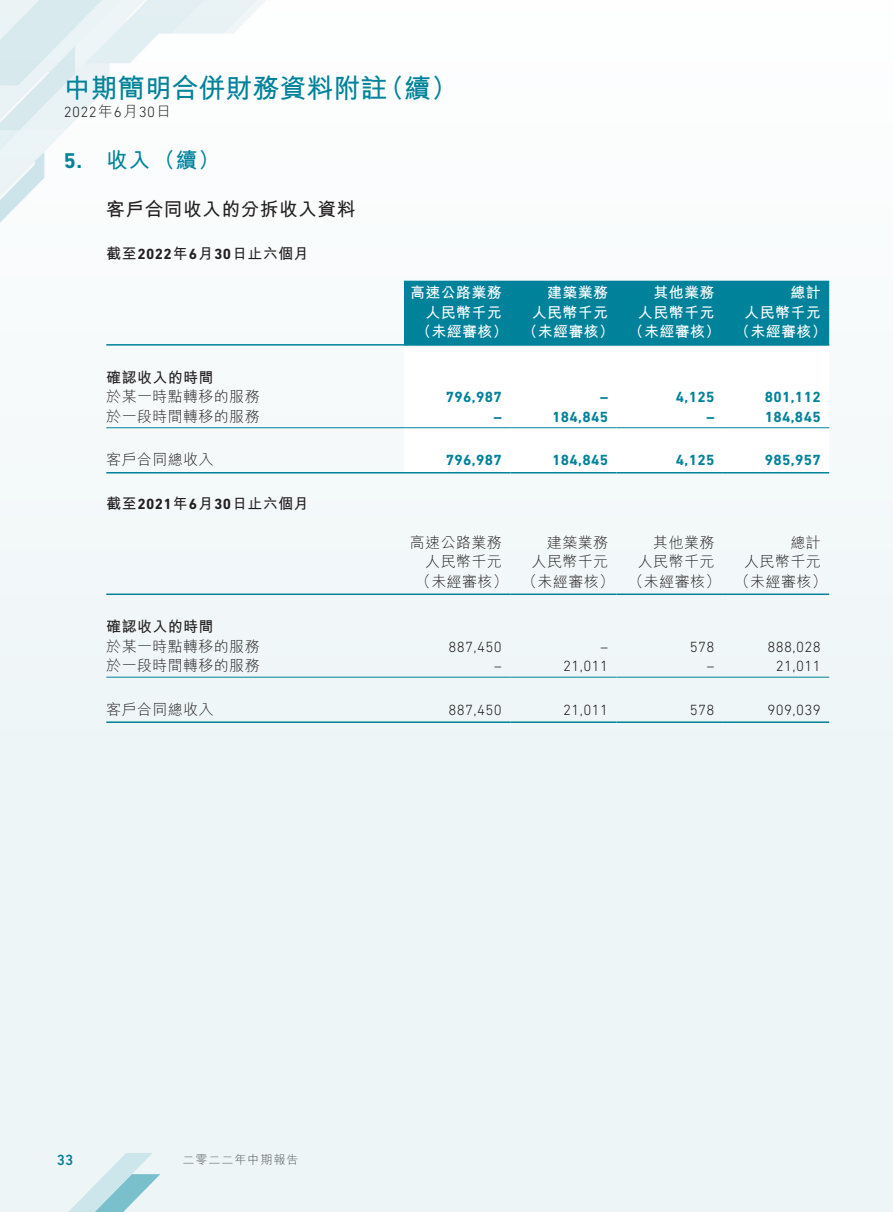
<style>
.page{position:relative;width:893px;height:1212px;background:#fff}
.page>*{position:absolute;margin:0;border:0;box-sizing:border-box;transform-origin:0 0}
.t1{font:700 27px "M Hei HK";color:#00829b}
.t2{font:700 21.75px "M Hei HK";color:#00829b}
.t3{font:700 21.75px "DIN Next LT Pro";color:#00829b}
.t4{font:700 18.75px "M Hei HK";letter-spacing:.025em;color:#231f20}
.t5{font:300 15px/19.5px "M Hei HK";letter-spacing:.025em;color:#231f20}
.t6{font:300 15px "DIN Next LT Pro";letter-spacing:.025em;color:#231f20}
.t7{font:700 15px "DIN Next LT Pro";letter-spacing:.025em;color:#00829b}
.t8{font:700 15px/19.5px "M Hei HK";letter-spacing:.025em;color:#fff}
.t9{font:700 15px "M Hei HK";letter-spacing:.025em;color:#231f20}
.t10{font:500 15px "DIN Next LT Pro";color:#00829b}
.t11{font:300 12px "M Hei HK";letter-spacing:.085em;color:#57585a}
.s1{font-family:"M Hei HK"}
.s2{font-family:"DIN Next LT Pro"}
</style>
<div class="page">
<svg style="left:47px;top:1153px;width:113px;height:59px;background:#d2e8ed"></svg>
<div style="left:404px;top:281px;width:425px;height:63px;background:#00829b"></div>
<svg style="left:404px;top:428px;width:425px;height:1px"></svg>
<hr style="left:106px;top:344px;width:298px;height:2px;background:#00829b">
<hr style="left:404px;top:344px;width:106px;height:2px;background:#00829b">
<hr style="left:510px;top:344px;width:107px;height:2px;background:#00829b">
<hr style="left:617px;top:344px;width:106px;height:2px;background:#00829b">
<hr style="left:723px;top:344px;width:106px;height:2px;background:#00829b">
<hr style="left:106px;top:427px;width:298px;height:1px;background:#00829b">
<hr style="left:404px;top:427px;width:106px;height:1px;background:#00829b">
<hr style="left:510px;top:427px;width:107px;height:1px;background:#00829b">
<hr style="left:617px;top:427px;width:106px;height:1px;background:#00829b">
<hr style="left:723px;top:427px;width:106px;height:1px;background:#00829b">
<hr style="left:106px;top:472px;width:298px;height:1px;background:#00829b">
<hr style="left:404px;top:472px;width:106px;height:1px;background:#00829b">
<hr style="left:510px;top:472px;width:107px;height:1px;background:#00829b">
<hr style="left:617px;top:472px;width:106px;height:1px;background:#00829b">
<hr style="left:723px;top:472px;width:106px;height:1px;background:#00829b">
<hr style="left:106px;top:593px;width:298px;height:2px;background:#00829b">
<hr style="left:404px;top:593px;width:106px;height:2px;background:#00829b">
<hr style="left:510px;top:593px;width:107px;height:2px;background:#00829b">
<hr style="left:617px;top:593px;width:106px;height:2px;background:#00829b">
<hr style="left:723px;top:593px;width:106px;height:2px;background:#00829b">
<hr style="left:106px;top:677px;width:298px;height:1px;background:#00829b">
<hr style="left:404px;top:677px;width:106px;height:1px;background:#00829b">
<hr style="left:510px;top:677px;width:107px;height:1px;background:#00829b">
<hr style="left:617px;top:677px;width:106px;height:1px;background:#00829b">
<hr style="left:723px;top:677px;width:106px;height:1px;background:#00829b">
<hr style="left:106px;top:721px;width:298px;height:2px;background:#00829b">
<hr style="left:404px;top:721px;width:106px;height:2px;background:#00829b">
<hr style="left:510px;top:721px;width:107px;height:2px;background:#00829b">
<hr style="left:617px;top:721px;width:106px;height:2px;background:#00829b">
<hr style="left:723px;top:721px;width:106px;height:2px;background:#00829b">
<h1 class="t1" style="left:64px;top:68px;width:325px">中期簡明合併財務資料附註</h1>
<p class="t6" style="left:64px;top:103px;width:109px">2022<span class="s1">年</span>6<span class="s1">月</span>30<span class="s1">日</span></p>
<h2 class="t2" style="left:106px;top:144px;width:115px">收入（續(</h2>
<h2 class="t3" style="left:64px;top:148px;width:20px">5.</h2>
<h1 class="t1" style="left:377px;top:68px;width:82px">（續(</h1>
<p class="t4" style="left:106px;top:195px;width:251px">客戶合同收入的分拆收入資料</p>
<p class="t9" style="left:106px;top:243px;width:204px">截至<span class="s2">2022</span>年<span class="s2">6</span>月<span class="s2">30</span>日止六個月</p>
<p class="t8" style="left:410px;top:282px;width:93px">高速公路業務</p>
<p class="t8" style="left:547px;top:282px;width:63px">建築業務</p>
<p class="t8" style="left:653px;top:282px;width:63px">其他業務</p>
<p class="t8" style="left:790px;top:282px;width:32px">總計</p>
<p class="t8" style="left:416px;top:301px;width:412px;text-indent:9px">人民幣千元<br>（未經審核） （未經審核） （未經審核） （未經審核(</p>
<p class="t8" style="left:532px;top:301px;width:78px">人民幣千元</p>
<p class="t8" style="left:638px;top:301px;width:78px">人民幣千元</p>
<p class="t8" style="left:744px;top:301px;width:78px">人民幣千元</p>
<p class="t9" style="left:106px;top:366px;width:109px">確認收入的時間</p>
<p class="t5" style="left:106px;top:387px;width:155px">於某一時點轉移的服務</p>
<p class="t7" style="left:446px;top:388px;width:57px">796,987</p>
<p class="t7" style="left:600px;top:388px;width:10px">–</p>
<p class="t7" style="left:676px;top:388px;width:40px">4,125</p>
<p class="t7" style="left:765px;top:388px;width:57px">801,112</p>
<p class="t5" style="left:106px;top:406px;width:155px">於一段時間轉移的服務</p>
<p class="t7" style="left:494px;top:408px;width:10px">–</p>
<p class="t7" style="left:552px;top:408px;width:57px">184,845</p>
<p class="t7" style="left:706px;top:408px;width:10px">–</p>
<p class="t7" style="left:765px;top:408px;width:57px">184,845</p>
<p class="t5" style="left:106px;top:450px;width:109px">客戶合同總收入</p>
<p class="t9" style="left:106px;top:492px;width:204px">截至<span class="s2">2021</span>年<span class="s2">6</span>月<span class="s2">30</span>日止六個月</p>
<p class="t7" style="left:446px;top:451px;width:57px">796,987</p>
<p class="t7" style="left:552px;top:451px;width:57px">184,845</p>
<p class="t7" style="left:676px;top:451px;width:40px">4,125</p>
<p class="t7" style="left:765px;top:451px;width:57px">985,957</p>
<p class="t5" style="left:410px;top:532px;width:93px">高速公路業務</p>
<p class="t5" style="left:547px;top:532px;width:63px">建築業務</p>
<p class="t5" style="left:653px;top:532px;width:63px">其他業務</p>
<p class="t5" style="left:790px;top:532px;width:32px">總計</p>
<p class="t5" style="left:416px;top:552px;width:412px;text-indent:9px">人民幣千元<br>（未經審核） （未經審核） （未經審核） （未經審核(</p>
<p class="t5" style="left:532px;top:552px;width:78px">人民幣千元</p>
<p class="t5" style="left:638px;top:552px;width:78px">人民幣千元</p>
<p class="t5" style="left:744px;top:552px;width:78px">人民幣千元</p>
<p class="t9" style="left:106px;top:616px;width:109px">確認收入的時間</p>
<p class="t5" style="left:106px;top:636px;width:155px">於某一時點轉移的服務</p>
<p class="t6" style="left:448px;top:638px;width:55px">887,450</p>
<p class="t6" style="left:600px;top:638px;width:9px">–</p>
<p class="t6" style="left:690px;top:638px;width:26px">578</p>
<p class="t6" style="left:767px;top:638px;width:55px">888,028</p>
<p class="t5" style="left:106px;top:656px;width:155px">於一段時間轉移的服務</p>
<p class="t6" style="left:494px;top:657px;width:9px">–</p>
<p class="t6" style="left:563px;top:657px;width:46px">21,011</p>
<p class="t6" style="left:707px;top:657px;width:9px">–</p>
<p class="t6" style="left:776px;top:657px;width:46px">21,011</p>
<p class="t5" style="left:106px;top:699px;width:109px">客戶合同總收入</p>
<p class="t6" style="left:448px;top:701px;width:55px">887,450</p>
<p class="t6" style="left:563px;top:701px;width:46px">21,011</p>
<p class="t6" style="left:690px;top:701px;width:26px">578</p>
<p class="t6" style="left:767px;top:701px;width:55px">909,039</p>
<p class="t10" style="left:57px;top:1152px;width:18px">33</p>
<p class="t11" style="left:182px;top:1153px;width:118px">二零二二年中期報告</p>
</div>
